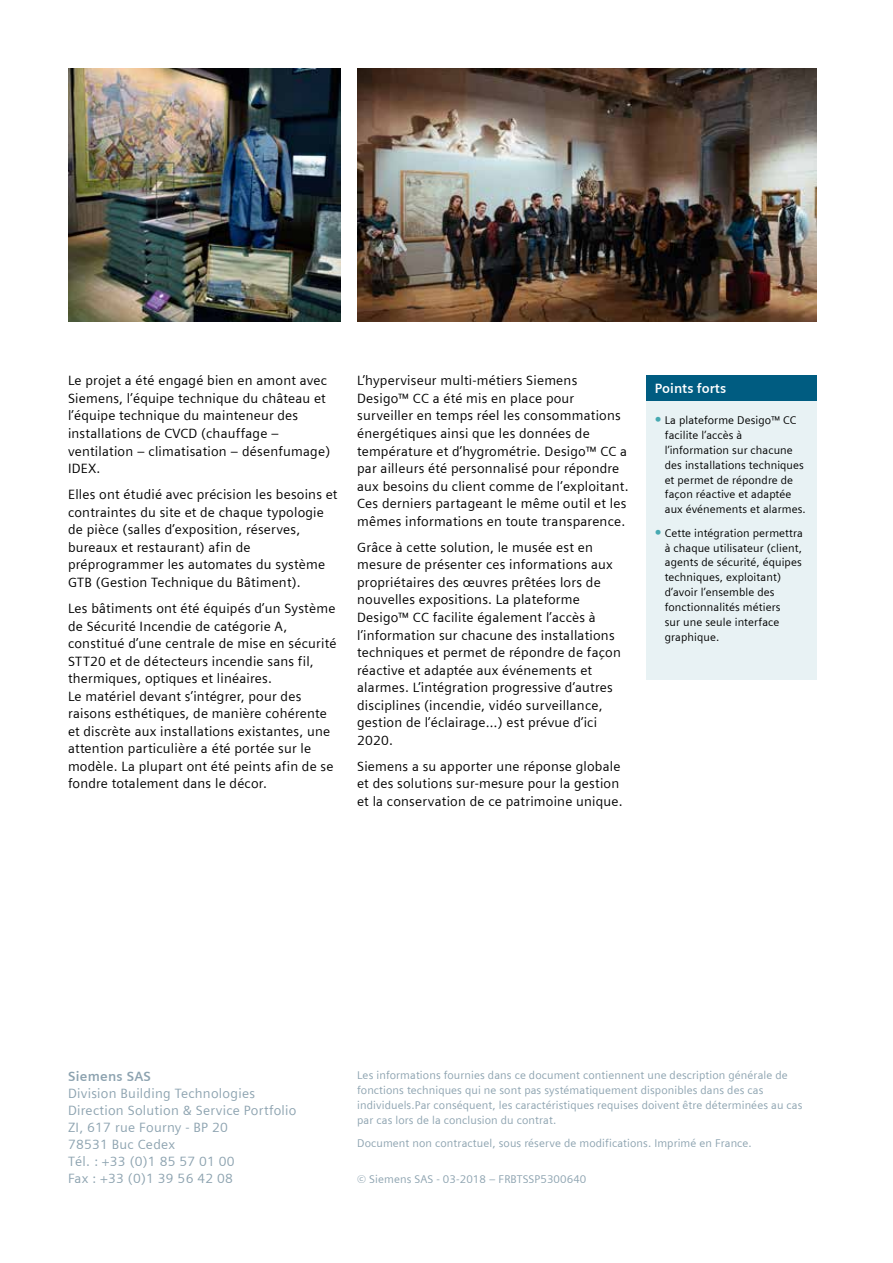
<style>
.page{position:relative;width:893px;height:1263px;background:#fff}
.page>*{position:absolute;margin:0;border:0;box-sizing:border-box;transform-origin:0 0}
.t1{font:13.5px/17.5px "Siemens Sans";letter-spacing:.015em;color:#000}
.t2{font:13.5px/17px "Siemens Sans";letter-spacing:.02em;color:#8da3b0}
.t3{font:700 13.5px "Siemens Sans";color:#fff}
.t4{font:700 13.5px "Siemens Sans";letter-spacing:.02em;color:#8da3b0}
.t5{font:11.25px/14.9px "Siemens Sans";letter-spacing:.01em;color:#8da3b0}
.t6{font:11.25px/14.9px "Siemens Sans";letter-spacing:.01em;color:#000}
.s1{font-weight:900;font-size:13.5px;color:#46a9b1}
</style>
<div class="page">
<div style="left:646px;top:401px;width:170px;height:278px;background:#e8f2f4"></div>
<div style="left:646px;top:375px;width:170px;height:26px;background:#005c81"></div>
<img style="left:357px;top:68px;width:459px;height:254px">
<img style="left:68px;top:68px;width:272px;height:254px">
<p class="t1" style="left:68px;top:372px;width:264px">Le projet a été engagé bien en amont avec Siemens, l’équipe technique du château et l’équipe technique du mainteneur des installations de CVCD (chauffage – ventilation – climatisation – désenfumage)<br>IDEX.</p>
<p class="t1" style="left:68px;top:486px;width:271px">Elles ont étudié avec précision les besoins et contraintes du site et de chaque typologie de pièce (salles d’exposition, réserves, bureaux et restaurant) afin de préprogrammer les automates du système GTB (Gestion Technique du Bâtiment).</p>
<p class="t1" style="left:68px;top:600px;width:270px">Les bâtiments ont été équipés d’un Système de Sécurité Incendie de catégorie A, constitué d’une centrale de mise en sécurité STT20 et de détecteurs incendie sans fil, thermiques, optiques et linéaires.<br>Le matériel devant s’intégrer, pour des raisons esthétiques, de manière cohérente et discrète aux installations existantes, une attention particulière a été portée sur le modèle. La plupart ont été peints afin de se fondre totalement dans le décor.</p>
<p class="t1" style="left:357px;top:372px;width:273px">L’hyperviseur multi-métiers Siemens Desigo™ CC a été mis en place pour surveiller en temps réel les consommations énergétiques ainsi que les données de température et d’hygrométrie. Desigo™ CC a par ailleurs été personnalisé pour répondre aux besoins du client comme de l’exploitant.<br>Ces derniers partageant le même outil et les mêmes informations en toute transparence.</p>
<p class="t1" style="left:357px;top:538px;width:265px">Grâce à cette solution, le musée est en mesure de présenter ces informations aux propriétaires des œuvres prêtées lors de nouvelles expositions. La plateforme Desigo™ CC facilite également l’accès à l’information sur chacune des installations techniques et permet de répondre de façon réactive et adaptée aux événements et alarmes. L’intégration progressive d’autres disciplines (incendie, vidéo surveillance, gestion de l’éclairage…) est prévue d’ici 2020.</p>
<p class="t1" style="left:357px;top:757px;width:267px">Siemens a su apporter une réponse globale et des solutions sur-mesure pour la gestion et la conservation de ce patrimoine unique.</p>
<p class="t3" style="left:655px;top:381px;width:73px">Points forts</p>
<p class="t6" style="left:665px;top:413px;width:142px;text-indent:-10px"><span class="s1">•</span> La plateforme Desigo™ CC facilite l’accès à l’information sur chacune des installations techniques et permet de répondre de façon réactive et adaptée aux événements et alarmes.</p>
<p class="t6" style="left:665px;top:525px;width:140px;text-indent:-10px"><span class="s1">•</span> Cette intégration permettra à chaque utilisateur (client, agents de sécurité, équipes techniques, exploitant) d’avoir l’ensemble des fonctionnalités métiers<br>sur une seule interface graphique.</p>
<p class="t4" style="left:68px;top:1068px;width:85px">Siemens SAS</p>
<p class="t2" style="left:68px;top:1085px;width:230px">Division Building Technologies<br>Direction Solution &amp; Service Portfolio<br>ZI, 617 rue Fourny - BP 20<br>78531 Buc Cedex<br>Tél. : +33 (0)1 85 57 01 00<br>Fax : +33 (0)1 39 56 42 08</p>
<p class="t5" style="left:357px;top:1068px;width:447px">Les informations fournies dans ce document contiennent une description générale de fonctions techniques qui ne sont pas systématiquement disponibles dans des cas individuels.Par conséquent, les caractéristiques requises doivent être déterminées au cas par cas lors de la conclusion du contrat.</p>
<p class="t5" style="left:357px;top:1136px;width:396px">Document non contractuel, sous réserve de modifications. Imprimé en France.</p>
<p class="t5" style="left:357px;top:1172px;width:231px">© Siemens SAS - 03-2018 – FRBTSSP5300640</p>
</div>
